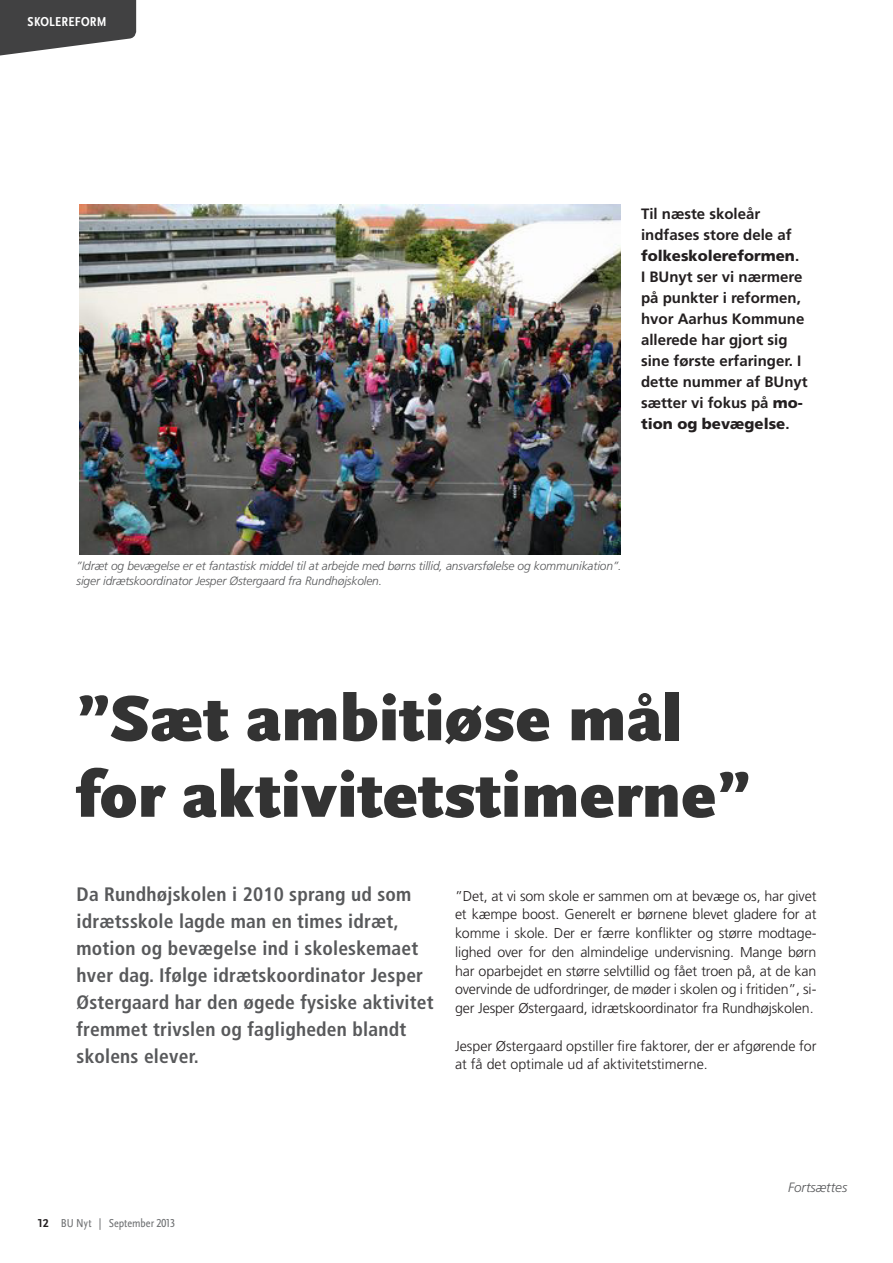
<style>
.page{position:relative;width:893px;height:1263px;background:#fff}
.page>*{position:absolute;margin:0;border:0;box-sizing:border-box;transform-origin:0 0}
.t1{font:900 66.15px/76.5px "Scala Sans OT";letter-spacing:.01em;color:#333}
.t2{font:700 condensed 19.5px/27px "Frutiger";letter-spacing:.01em;color:#58595b}
.t3{font:700 15px/21px "Frutiger";color:#231f20}
.t4{font:300 14.25px/18.8px "Frutiger";color:#231f20;text-align:justify}
.t5{font:700 condensed 13.5px "Scala Sans OT";letter-spacing:.02em;color:#fff}
.t6{font:italic 300 13.5px "Frutiger";color:#58595b}
.t7{font:italic 300 12px/15px "Frutiger";letter-spacing:-.01em;color:#58595b}
.t8{font:condensed 12px "Scala Sans OT";color:#6d6f71}
.s1{font-weight:900}
.s2{font-weight:700;font-stretch:normal;color:#231f20}
</style>
<div class="page">
<svg style="left:0;top:0;width:136px;height:56px"></svg>
<img style="left:80px;top:204px;width:541px;height:350px">
<p class="t5" style="left:28px;top:14px;width:81px">SKOLEREFORM</p>
<p class="t5" style="left:64px;top:14px;width:20px">SSP</p>
<p class="t3" style="left:641px;top:203px;width:168px">Til næste skoleår indfases store dele af <span class="s1">folkeskolereformen</span>.<br>I BUnyt ser vi nærmere på punkter i reformen, hvor Aarhus Kommune allerede har gjort sig sine første erfaringer. I dette nummer af BUnyt sætter vi fokus på <span class="s1">mo&shy;tion og bevægelse</span>.</p>
<p class="t7" style="left:77px;top:559px;width:546px">”Idræt og bevægelse er et fantastisk middel til at arbejde med børns tillid, ansvarsfølelse og kommunikation”. siger idrætskoordinator Jesper Østergaard fra Rundhøjskolen.</p>
<h1 class="t1" style="left:77px;top:681px;width:675px">”Sæt ambitiøse mål for aktivitetstimerne”</h1>
<p class="t2" style="left:77px;top:881px;width:359px">Da Rundhøjskolen i 2010 sprang ud som idrætsskole lagde man en times idræt, motion og bevægelse ind i skoleskemaet hver dag. Ifølge idrætskoordinator Jesper Østergaard har den øgede fysiske aktivitet fremmet trivslen og fagligheden blandt skolens elever.</p>
<p class="t4" style="left:455px;top:886px;width:363px">”Det, at vi som skole er sammen om at bevæge os, har givet et kæmpe boost. Generelt er børnene blevet gladere for at komme i skole. Der er færre konflikter og større modtage&shy;lighed over for den almindelige undervisning. Mange børn har oparbejdet en større selvtillid og fået troen på, at de kan overvinde de udfordringer, de møder i skolen og i fritiden”, si&shy;ger Jesper Østergaard, idrætskoordinator fra Rundhøjskolen.</p>
<p class="t4" style="left:455px;top:1036px;width:363px">Jesper Østergaard opstiller fire faktorer, der er afgørende for at få det optimale ud af aktivitetstimerne.</p>
<p class="t8" style="left:38px;top:1217px;width:138px"><span class="s2">12</span> BU Nyt | September 2013</p>
<p class="t6" style="left:788px;top:1180px;width:61px">Fortsættes</p>
</div>
